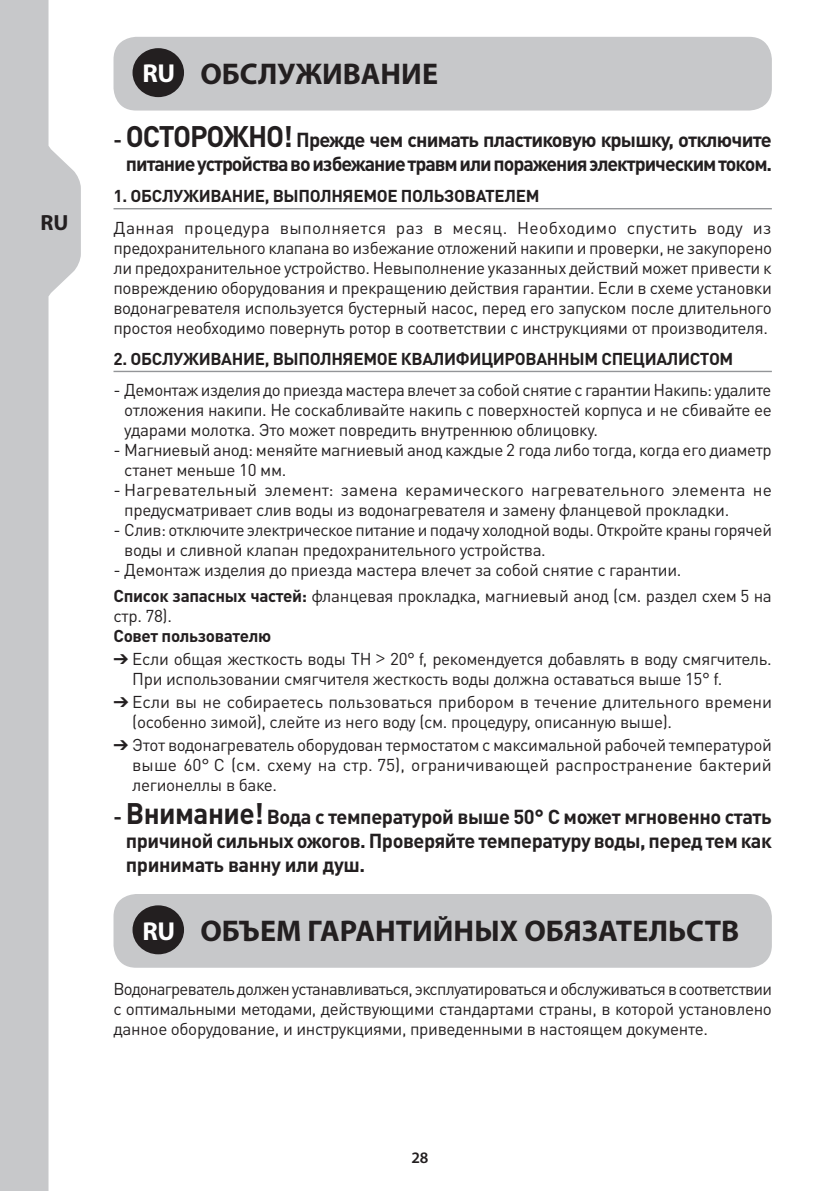
<style>
.page{position:relative;width:840px;height:1191px;background:#fff}
.page>*{position:absolute;margin:0;border:0;box-sizing:border-box;transform-origin:0 0}
.t1{font:700 30px "Myriad Pro";color:#231f20}
.t2{font:700 22px "Myriad Pro";color:#231f20}
.t3{font:700 20px/24px "DIN Pro";letter-spacing:-.04em;color:#231f20;text-align:right}
.t4{font:17px/20px "DIN Pro";letter-spacing:-.02em;color:#231f20}
.t5{font:700 17px "DIN Pro";letter-spacing:-.02em;color:#231f20}
.t6{font:17px/20px "DIN Pro";color:#231f20}
.t7{font:600 16px "Myriad Pro";color:#231f20}
.s1{font-size:26px;color:#fff}
.s2{font-size:29.4px}
.s3{font-weight:700}
.s4{font-family:"Myriad Pro"}
</style>
<div class="page">
<hr style="left:113px;top:208px;width:658px;height:1px;background:#939598">
<hr style="left:113px;top:371px;width:658px;height:1px;background:#939598">
<div style="left:113px;top:37px;width:658px;height:74px;background:#c7c8ca;border-radius:23px"></div>
<div style="left:132px;top:48px;width:52px;height:49px;background:#231f20;border-radius:50%"></div>
<div style="left:113px;top:894px;width:658px;height:73px;background:#c7c8ca;border-radius:23px"></div>
<div style="left:132px;top:905px;width:52px;height:49px;background:#231f20;border-radius:50%"></div>
<svg style="left:0;top:0;width:81px;height:1191px;fill:#c7c8ca"></svg>
<p class="t2" style="left:40px;top:208px;width:29px">RU</p>
<h1 class="t1" style="left:142px;top:54px;width:297px"><span class="s1">RU</span> ОБСЛУЖИВАНИЕ</h1>
<p class="t3" style="left:113px;top:127px;width:659px">- <span class="s2">ОСТОРОЖНО!</span> Прежде чем снимать пластиковую крышку, отключите питание устройства во избежание травм или поражения электрическим током.</p>
<p class="t5" style="left:113px;top:185px;width:427px">1. ОБСЛУЖИВАНИЕ, ВЫПОЛНЯЕМОЕ ПОЛЬЗОВАТЕЛЕМ</p>
<p class="t4" style="left:113px;top:216px;width:659px;text-align:justify">Данная процедура выполняется раз в месяц. Необходимо спустить воду из предохранительного клапана во избежание отложений накипи и проверки, не закупорено ли предохранительное устройство. Невыполнение указанных действий может привести к повреждению оборудования и прекращению действия гарантии. Если в схеме установки водонагревателя используется бустерный насос, перед его запуском после длительного простоя необходимо повернуть ротор в соответствии с инструкциями от производителя.</p>
<p class="t5" style="left:113px;top:347px;width:621px">2. ОБСЛУЖИВАНИЕ, ВЫПОЛНЯЕМОЕ КВАЛИФИЦИРОВАННЫМ СПЕЦИАЛИСТОМ</p>
<p class="t4" style="left:124px;top:378px;width:648px;text-align:justify;text-indent:-11px">- Демонтаж изделия до приезда мастера влечет за собой снятие с гарантии Накипь: удалите отложения накипи. Не соскабливайте накипь с поверхностей корпуса и не сбивайте ее ударами молотка. Это может повредить внутреннюю облицовку.</p>
<p class="t4" style="left:124px;top:438px;width:648px;text-indent:-11px">- Магниевый анод: меняйте магниевый анод каждые 2 года либо тогда, когда его диаметр станет меньше 10 мм.</p>
<p class="t4" style="left:124px;top:478px;width:648px;text-indent:-11px">- Нагревательный элемент: замена керамического нагревательного элемента не предусматривает слив воды из водонагревателя и замену фланцевой прокладки.</p>
<p class="t4" style="left:124px;top:518px;width:648px;text-indent:-11px">- Слив: отключите электрическое питание и подачу холодной воды. Откройте краны горячей воды и сливной клапан предохранительного устройства.</p>
<p class="t4" style="left:113px;top:556px;width:659px;line-height:25.6px">- Демонтаж изделия до приезда мастера влечет за собой снятие с гарантии.<br><span class="s3">Список запасных частей:</span> фланцевая прокладка, магниевый анод (см. раздел схем 5 на</p>
<p class="t4" style="left:113px;top:604px;width:60px">стр. 78).</p>
<p class="t4" style="left:132px;top:623px;width:640px;line-height:22.8px;text-indent:-19px"><span class="s3">Совет пользователю<br></span>Если общая жесткость воды TH <span class="s4">&gt;</span> 20° f, рекомендуется добавлять в воду смягчитель.</p>
<p class="t4" style="left:132px;top:666px;width:641px;line-height:22.8px">При использовании смягчителя жесткость воды должна оставаться выше 15° f.<br>Если вы не собираетесь пользоваться прибором в течение длительного времени</p>
<p class="t4" style="left:132px;top:708px;width:640px;line-height:22.8px">(особенно зимой), слейте из него воду (см. процедуру, описанную выше).<br>Этот водонагреватель оборудован термостатом с максимальной рабочей температурой</p>
<p class="t6" style="left:132px;top:753px;width:640px">выше 60° C (см. схему на стр. 75), ограничивающей распространение бактерий легионеллы в баке.</p>
<p class="t3" style="left:126px;top:804px;width:647px;text-align:justify;text-indent:-12px">- <span class="s2">Внимание!</span> Вода с температурой выше 50° C может мгновенно стать причиной сильных ожогов. Проверяйте температуру воды, перед тем как принимать ванну или душ.</p>
<h1 class="t1" style="left:142px;top:911px;width:598px"><span class="s1">RU</span> ОБЪЕМ ГАРАНТИЙНЫХ ОБЯЗАТЕЛЬСТВ</h1>
<p class="t4" style="left:113px;top:977px;width:659px;text-align:justify">Водонагреватель должен устанавливаться, эксплуатироваться и обслуживаться в соответствии с оптимальными методами, действующими стандартами страны, в которой установлено данное оборудование, и инструкциями, приведенными в настоящем документе.</p>
<p class="t7" style="left:411px;top:1147px;width:19px">28</p>
</div>
